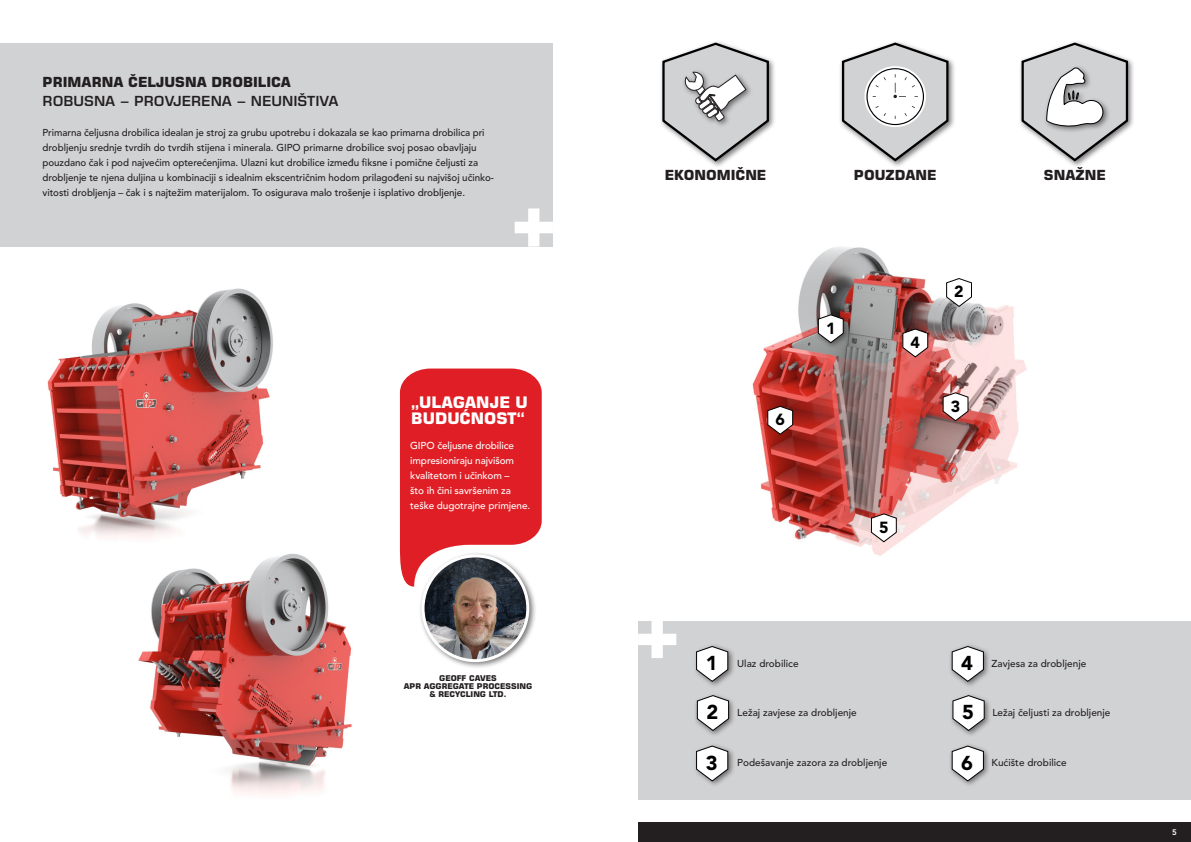
<style>
.page{position:relative;width:1191px;height:842px;background:#fff}
.page>*{position:absolute;margin:0;border:0;box-sizing:border-box;transform-origin:0 0}
.t1{font:900 20px "Avenir LT Pro";color:#000}
.t2{font:700 16px/16px "Eurostile LT Pro";color:#fff}
.t3{font:900 16px "Avenir LT Pro";color:#000}
._10_C_Roboto{font:700 14px "Eurostile LT Pro";color:#231f20}
.t4{font:600 14px "Eurostile LT Pro";color:#231f20}
.t5{font:500 10px/15px "Avenir LT Pro";letter-spacing:-.005em;color:#231f20}
.t6{font:500 10px/15px "Avenir LT Pro";letter-spacing:-.01em;color:#fff}
.t7{font:700 8px "Eurostile LT Pro";color:#231f20}
.t8{font:800 8px "Avenir LT Pro";color:#fff}
</style>
<div class="page">
<div style="left:0;top:43px;width:553px;height:204px;background:#d1d2d4"></div>
<svg style="left:514px;top:208px;width:39px;height:39px"></svg>
<img style="left:47px;top:288px;width:226px;height:250px">
<img style="left:138px;top:553px;width:214px;height:242px">
<img style="left:752px;top:247px;width:275px;height:309px">
<svg style="left:767px;top:406px;width:26px;height:29px"></svg>
<svg style="left:902px;top:328px;width:26px;height:30px"></svg>
<svg style="left:871px;top:513px;width:26px;height:29px"></svg>
<div style="left:814px;top:311px;width:37px;height:39px;background:#231f20;opacity:.6"></div>
<svg style="left:818px;top:314px;width:26px;height:29px"></svg>
<svg style="left:946px;top:278px;width:26px;height:29px"></svg>
<svg style="left:942px;top:392px;width:26px;height:29px"></svg>
<div style="left:638px;top:621px;width:553px;height:178px;background:#d1d2d4"></div>
<div style="left:693px;top:692px;width:43px;height:45px;background:#231f20;opacity:.6"></div>
<svg style="left:697px;top:695px;width:32px;height:36px"></svg>
<div style="left:693px;top:643px;width:42px;height:45px;background:#231f20;opacity:.6"></div>
<svg style="left:696px;top:646px;width:32px;height:36px"></svg>
<div style="left:693px;top:743px;width:42px;height:45px;background:#231f20;opacity:.6"></div>
<svg style="left:696px;top:745px;width:32px;height:36px"></svg>
<div style="left:948px;top:643px;width:43px;height:45px;background:#231f20;opacity:.6"></div>
<svg style="left:951px;top:646px;width:33px;height:36px"></svg>
<div style="left:949px;top:692px;width:43px;height:45px;background:#231f20;opacity:.6"></div>
<svg style="left:952px;top:695px;width:33px;height:36px"></svg>
<div style="left:948px;top:743px;width:43px;height:45px;background:#231f20;opacity:.6"></div>
<svg style="left:951px;top:745px;width:33px;height:36px"></svg>
<svg style="left:638px;top:621px;width:38px;height:37px"></svg>
<div style="left:400px;top:369px;width:142px;height:218px;background:#e01e25"></div>
<div style="left:418px;top:551px;width:118px;height:118px;background:#231f20;opacity:.6"></div>
<img style="left:423px;top:556px;width:105px;height:105px;border-radius:52px">
<div style="left:421px;top:554px;width:108px;height:108px;border:3px solid #fff;border-radius:50%"></div>
<div style="left:638px;top:822px;width:553px;height:20px;background:#231f20"></div>
<div style="left:1018px;top:39px;width:117px;height:129px;background:#231f20;opacity:.6"></div>
<svg style="left:1020px;top:41px;width:110px;height:127px"></svg>
<div style="left:838px;top:39px;width:117px;height:129px;background:#231f20;opacity:.6"></div>
<svg style="left:840px;top:41px;width:110px;height:122px"></svg>
<div style="left:891px;top:93px;width:8px;height:7px;border:2px solid #fff;border-radius:50%"></div>
<div style="left:659px;top:39px;width:117px;height:129px;background:#231f20;opacity:.6"></div>
<svg style="left:661px;top:41px;width:110px;height:122px"></svg>
<p class="_10_C_Roboto" style="left:43px;top:73px;width:250px">PRIMARNA ČELJUSNA DROBILICA</p>
<p class="t4" style="left:43px;top:92px;width:298px">ROBUSNA − PROVJERENA − NEUNIŠTIVA</p>
<p class="t5" style="left:43px;top:125px;width:453px">Primarna čeljusna drobilica idealan je stroj za grubu upotrebu i dokazala se kao primarna drobilica pri drobljenju srednje tvrdih do tvrdih stijena i minerala. GIPO primarne drobilice svoj posao obavljaju pouzdano čak i pod najvećim opterećenjima. Ulazni kut drobilice između fiksne i pomične čeljusti za drobljenje te njena duljina u kombinaciji s idealnim ekscentričnim hodom prilagođeni su najvišoj učinko&shy;vitosti drobljenja – čak i s najtežim materijalom. To osigurava malo trošenje i isplativo drobljenje.</p>
<p class="t2" style="left:411px;top:394px;width:118px">„ULAGANJE U<br>BUDUĆNOST“</p>
<p class="t6" style="left:410px;top:439px;width:121px">GIPO čeljusne drobilice impresioniraju najvišom kvalitetom i učinkom –<br>što ih čini savršenim za teške dugotrajne primjene.</p>
<p class="t7" style="left:439px;top:673px;width:59px">GEOFF CAVES</p>
<p class="t7" style="left:404px;top:681px;width:130px">APR AGGREGATE PROCESSING</p>
<p class="t7" style="left:429px;top:689px;width:78px">&amp; RECYCLING LTD.</p>
<p class="_10_C_Roboto" style="left:665px;top:166px;width:103px">EKONOMIČNE</p>
<p class="_10_C_Roboto" style="left:854px;top:166px;width:84px">POUZDANE</p>
<p class="_10_C_Roboto" style="left:1044px;top:166px;width:63px">SNAŽNE</p>
<p class="t3" style="left:775px;top:410px;width:11px">6</p>
<p class="t3" style="left:826px;top:318px;width:11px">1</p>
<p class="t3" style="left:910px;top:333px;width:11px">4</p>
<p class="t3" style="left:954px;top:282px;width:11px">2</p>
<p class="t3" style="left:950px;top:396px;width:11px">3</p>
<p class="t3" style="left:879px;top:517px;width:11px">5</p>
<p class="t1" style="left:705px;top:651px;width:13px">1</p>
<p class="t5" style="left:737px;top:656px;width:63px">Ulaz drobilice</p>
<p class="t1" style="left:706px;top:700px;width:13px">2</p>
<p class="t5" style="left:737px;top:705px;width:121px">Ležaj zavjese za drobljenje</p>
<p class="t1" style="left:705px;top:751px;width:13px">3</p>
<p class="t5" style="left:737px;top:755px;width:151px">Podešavanje zazora za drobljenje</p>
<p class="t1" style="left:961px;top:651px;width:13px">4</p>
<p class="t5" style="left:991px;top:656px;width:96px">Zavjesa za drobljenje</p>
<p class="t1" style="left:962px;top:700px;width:13px">5</p>
<p class="t5" style="left:992px;top:705px;width:119px">Ležaj čeljusti za drobljenje</p>
<p class="t1" style="left:961px;top:751px;width:13px">6</p>
<p class="t5" style="left:991px;top:755px;width:77px">Kućište drobilice</p>
<p class="t8" style="left:1172px;top:827px;width:6px">5</p>
</div>
